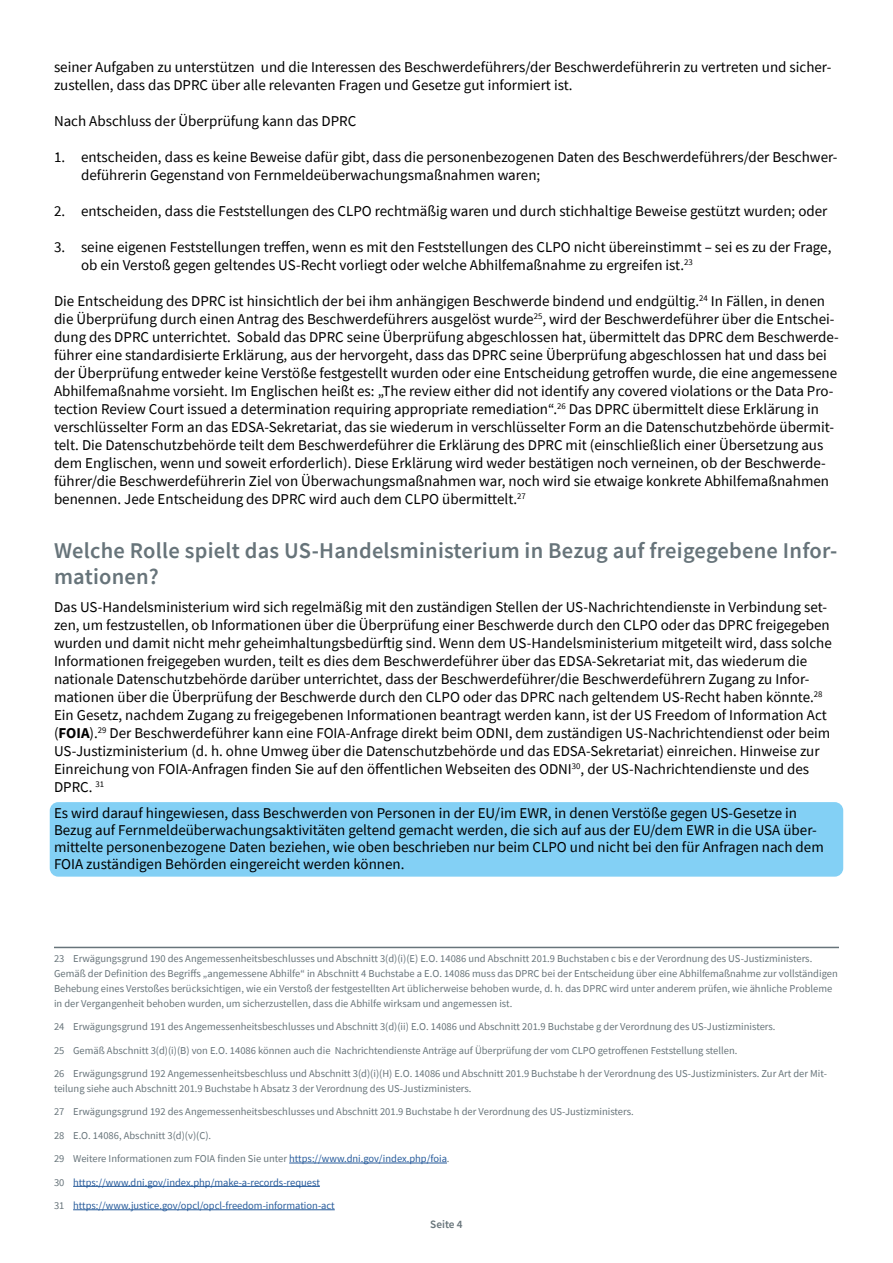
<style>
.page{position:relative;width:893px;height:1263px;background:#fff}
.page>*{position:absolute;margin:0;border:0;box-sizing:border-box;transform-origin:0 0}
._02_A4_h2_Headline_2__Ebene{font:600 22.5px/25.5px "Source Sans Pro";letter-spacing:.01em;color:#67747a}
._02_A4_P1_Fließtext{font:15px/18px "Source Sans Pro";color:#000}
.t1{font:600 11.25px "Source Sans Pro";color:#67747a}
._02_A4_q1_Quellenangaben_Tabellen_Grafike{font:10.5px/14.9px "Source Sans Pro";color:#67747a}
._02_A4_q1_Quellenangaben_Tabellen_Grafike-2{font:10.5px "Source Sans Pro";color:#275b9b}
.s1{font-weight:700}
.s2{color:#275b9b}
.s3{color:#67747a}
</style>
<div class="page">
<div style="left:50px;top:802px;width:793px;height:75px;background:#83d0f5;border-radius:9px"></div>
<hr style="left:54px;top:947px;width:785px;height:1px;background:#67747a">
<hr style="left:289px;top:1163px;width:158px;height:1px;background:#275b9b">
<hr style="left:73px;top:1186px;width:247px;height:1px;background:#275b9b">
<hr style="left:73px;top:1209px;width:262px;height:1px;background:#275b9b">
<p class="_02_A4_P1_Fließtext" style="left:54px;top:58px;width:779px">seiner Aufgaben zu unterstützen und die Interessen des Beschwerdeführers/der Beschwerdeführerin zu vertreten und sicher&shy;zustellen, dass das DPRC über alle relevanten Fragen und Gesetze gut informiert ist.</p>
<p class="_02_A4_P1_Fließtext" style="left:54px;top:112px;width:304px">Nach Abschluss der Überprüfung kann das DPRC</p>
<p class="_02_A4_P1_Fließtext" style="left:81px;top:148px;width:758px;text-indent:-27px">1. entscheiden, dass es keine Beweise dafür gibt, dass die personenbezogenen Daten des Beschwerdeführers/der Beschwer&shy;deführerin Gegenstand von Fernmeldeüberwachungsmaßnahmen waren;</p>
<p class="_02_A4_P1_Fließtext" style="left:54px;top:202px;width:775px">2. entscheiden, dass die Feststellungen des CLPO rechtmäßig waren und durch stichhaltige Beweise gestützt wurden; oder</p>
<p class="_02_A4_P1_Fließtext" style="left:81px;top:238px;width:752px;text-indent:-27px">3. seine eigenen Feststellungen treffen, wenn es mit den Feststellungen des CLPO nicht übereinstimmt – sei es zu der Frage, ob ein Verstoß gegen geltendes US-Recht vorliegt oder welche Abhilfemaßnahme zu ergreifen ist.<sup>23</sup></p>
<p class="_02_A4_P1_Fließtext" style="left:54px;top:292px;width:786px">Die Entscheidung des DPRC ist hinsichtlich der bei ihm anhängigen Beschwerde bindend und endgültig.<sup>24</sup> In Fällen, in denen die Überprüfung durch einen Antrag des Beschwerdeführers ausgelöst wurde<sup>25</sup>, wird der Beschwerdeführer über die Entschei&shy;dung des DPRC unterrichtet. Sobald das DPRC seine Überprüfung abgeschlossen hat, übermittelt das DPRC dem Beschwerde&shy;führer eine standardisierte Erklärung, aus der hervorgeht, dass das DPRC seine Überprüfung abgeschlossen hat und dass bei der Überprüfung entweder keine Verstöße festgestellt wurden oder eine Entscheidung getroffen wurde, die eine angemessene Abhilfemaßnahme vorsieht. Im Englischen heißt es: „The review either did not identify any covered violations or the Data Pro&shy;tection Review Court issued a determination requiring appropriate remediation“.<sup>26</sup> Das DPRC übermittelt diese Erklärung in verschlüsselter Form an das EDSA-Sekretariat, das sie wiederum in verschlüsselter Form an die Datenschutzbehörde übermit&shy;telt. Die Datenschutzbehörde teilt dem Beschwerdeführer die Erklärung des DPRC mit (einschließlich einer Übersetzung aus dem Englischen, wenn und soweit erforderlich). Diese Erklärung wird weder bestätigen noch verneinen, ob der Beschwerde&shy;führer/die Beschwerdeführerin Ziel von Überwachungsmaßnahmen war, noch wird sie etwaige konkrete Abhilfemaßnahmen benennen. Jede Entscheidung des DPRC wird auch dem CLPO übermittelt.<sup>27</sup></p>
<p class="_02_A4_h2_Headline_2__Ebene" style="left:54px;top:538px;width:785px">Welche Rolle spielt das US-Handelsministerium in Bezug auf freigegebene Infor&shy;mationen?</p>
<p class="_02_A4_P1_Fließtext" style="left:54px;top:598px;width:779px">Das US-Handelsministerium wird sich regelmäßig mit den zuständigen Stellen der US-Nachrichtendienste in Verbindung set&shy;zen, um festzustellen, ob Informationen über die Überprüfung einer Beschwerde durch den CLPO oder das DPRC freigegeben wurden und damit nicht mehr geheimhaltungsbedürftig sind. Wenn dem US-Handelsministerium mitgeteilt wird, dass solche Informationen freigegeben wurden, teilt es dies dem Beschwerdeführer über das EDSA-Sekretariat mit, das wiederum die nationale Datenschutzbehörde darüber unterrichtet, dass der Beschwerdeführer/die Beschwerdeführern Zugang zu Infor&shy;mationen über die Überprüfung der Beschwerde durch den CLPO oder das DPRC nach geltendem US-Recht haben könnte.<sup>28<br></sup>Ein Gesetz, nachdem Zugang zu freigegebenen Informationen beantragt werden kann, ist der US Freedom of Information Act (<span class="s1">FOIA</span>).<sup>29</sup> Der Beschwerdeführer kann eine FOIA-Anfrage direkt beim ODNI, dem zuständigen US-Nachrichtendienst oder beim US-Justizministerium (d. h. ohne Umweg über die Datenschutzbehörde und das EDSA-Sekretariat) einreichen. Hinweise zur Einreichung von FOIA-Anfragen finden Sie auf den öffentlichen Webseiten des ODNI<sup>30</sup>, der US-Nachrichtendienste und des DPRC. <sup>31</sup></p>
<p class="_02_A4_P1_Fließtext" style="left:54px;top:804px;width:771px;line-height:17px">Es wird darauf hingewiesen, dass Beschwerden von Personen in der EU/im EWR, in denen Verstöße gegen US-Gesetze in Bezug auf Fernmeldeüberwachungsaktivitäten geltend gemacht werden, die sich auf aus der EU/dem EWR in die USA über&shy;mittelte personenbezogene Daten beziehen, wie oben beschrieben nur beim CLPO und nicht bei den für Anfragen nach dem FOIA zuständigen Behörden eingereicht werden können.</p>
<p class="_02_A4_q1_Quellenangaben_Tabellen_Grafike" style="left:54px;top:951px;width:785px">23 Erwägungsgrund 190 des Angemessenheitsbeschlusses und Abschnitt 3(d)(i)(E) E.O. 14086 und Abschnitt 201.9 Buchstaben c bis e der Verordnung des US-Justizministers.<br>Gemäß der Definition des Begriffs „angemessene Abhilfe“ in Abschnitt 4 Buchstabe a E.O. 14086 muss das DPRC bei der Entscheidung über eine Abhilfemaßnahme zur vollständigen Behebung eines Verstoßes berücksichtigen, wie ein Verstoß der festgestellten Art üblicherweise behoben wurde, d. h. das DPRC wird unter anderem prüfen, wie ähnliche Probleme in der Vergangenheit behoben wurden, um sicherzustellen, dass die Abhilfe wirksam und angemessen ist.</p>
<p class="_02_A4_q1_Quellenangaben_Tabellen_Grafike" style="left:54px;top:1019px;width:723px">24 Erwägungsgrund 191 des Angemessenheitsbeschlusses und Abschnitt 3(d)(ii) E.O. 14086 und Abschnitt 201.9 Buchstabe g der Verordnung des US-Justizministers.</p>
<p class="_02_A4_q1_Quellenangaben_Tabellen_Grafike" style="left:54px;top:1043px;width:685px">25 Gemäß Abschnitt 3(d)(i)(B) von E.O. 14086 können auch die Nachrichtendienste Anträge auf Überprüfung der vom CLPO getroffenen Feststellung stellen.</p>
<p class="_02_A4_q1_Quellenangaben_Tabellen_Grafike" style="left:54px;top:1066px;width:774px">26 Erwägungsgrund 192 Angemessenheitsbeschluss und Abschnitt 3(d)(i)(H) E.O. 14086 und Abschnitt 201.9 Buchstabe h der Verordnung des US-Justizministers. Zur Art der Mit&shy;teilung siehe auch Abschnitt 201.9 Buchstabe h Absatz 3 der Verordnung des US-Justizministers.</p>
<p class="_02_A4_q1_Quellenangaben_Tabellen_Grafike" style="left:54px;top:1104px;width:581px">27 Erwägungsgrund 192 des Angemessenheitsbeschlusses und Abschnitt 201.9 Buchstabe h der Verordnung des US-Justizministers.</p>
<p class="_02_A4_q1_Quellenangaben_Tabellen_Grafike" style="left:54px;top:1128px;width:159px">28 E.O. 14086, Abschnitt 3(d)(v)(C).</p>
<p class="_02_A4_q1_Quellenangaben_Tabellen_Grafike" style="left:54px;top:1151px;width:397px">29 Weitere Informationen zum FOIA finden Sie unter <span class="s2">https://www.dni.gov/index.php/foia</span>.</p>
<p class="_02_A4_q1_Quellenangaben_Tabellen_Grafike-2" style="left:54px;top:1175px;width:267px"><span class="s3">30</span> https://www.dni.gov/index.php/make-a-records-request</p>
<p class="_02_A4_q1_Quellenangaben_Tabellen_Grafike-2" style="left:54px;top:1199px;width:282px"><span class="s3">31</span> https://www.justice.gov/opcl/opcl-freedom-information-act</p>
<p class="t1" style="left:430px;top:1217px;width:34px">Seite 4</p>
</div>
